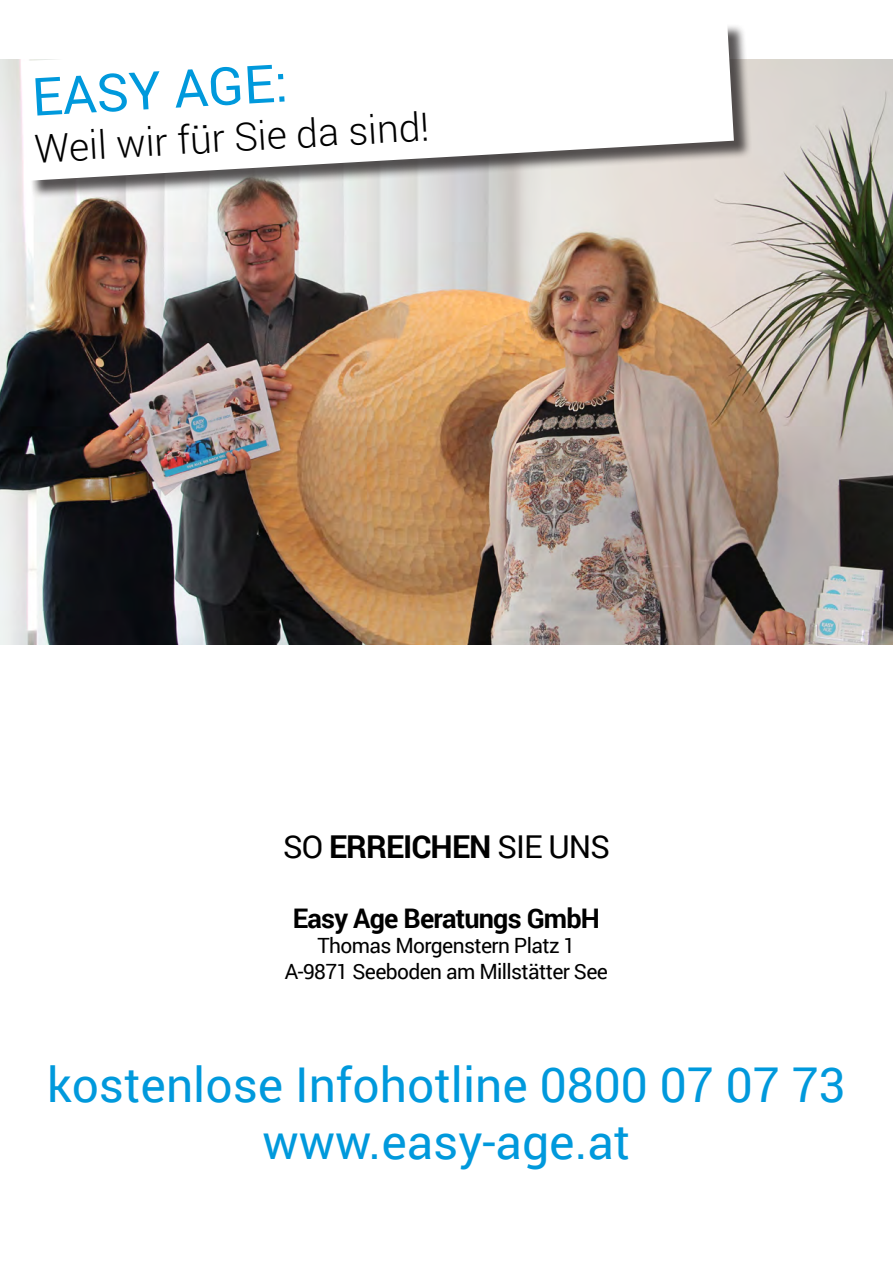
<style>
.page{position:relative;width:893px;height:1263px;background:#fff}
.page>*{position:absolute;margin:0;border:0;box-sizing:border-box;transform-origin:0 0}
.t1{font:52.5px "Roboto";color:#0099dc}
.t2{font:48px "Roboto";color:#0099dc}
.t3{font:300 39px "Roboto";color:#000}
.t4{font:700 31.5px "Roboto";letter-spacing:-.03em;color:#000}
.t5{font:700 27px "Roboto";letter-spacing:-.03em;color:#000}
.t6{font:21px "Roboto";letter-spacing:-.03em;color:#000}
.s1{font-weight:400}
</style>
<div class="page">
<img style="left:0;top:60px;width:893px;height:584px">
<div style="left:24px;top:24px;width:728px;height:175px;background:#231f20;opacity:.75"></div>
<svg style="left:21px;top:24px;width:713px;height:157px"></svg>
<p class="t1" style="left:30px;top:60px;width:258px;rotate:-3deg">EASY AGE:</p>
<p class="t3" style="left:33px;top:121px;width:397px;rotate:-3deg">Weil wir für Sie da sind!</p>
<p class="t4" style="left:283px;top:824px;width:328px"><span class="s1">SO</span> ERREICHEN <span class="s1">SIE UNS</span></p>
<p class="t5" style="left:293px;top:899px;width:309px">Easy Age Beratungs GmbH</p>
<p class="t6" style="left:318px;top:931px;width:259px">Thomas Morgenstern Platz 1</p>
<p class="t6" style="left:285px;top:956px;width:325px">A-9871 Seeboden am Millstätter See</p>
<p class="t2" style="left:47px;top:1051px;width:800px">kostenlose Infohotline 0800 07 07 73</p>
<p class="t2" style="left:262px;top:1108px;width:370px">www.easy-age.at</p>
</div>
